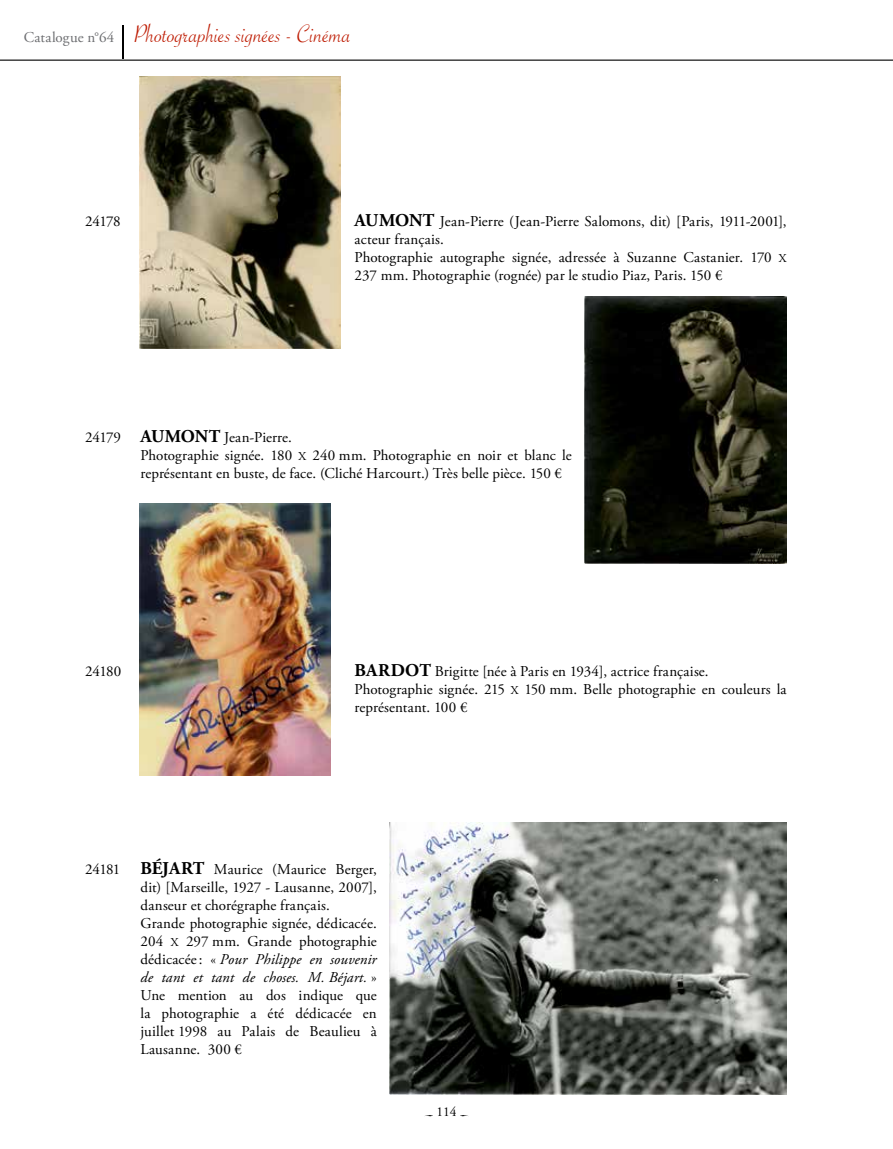
<style>
.page{position:relative;width:893px;height:1149px;background:#fff}
.page>*{position:absolute;margin:0;border:0;box-sizing:border-box;transform-origin:0 0}
.t1{font:27px "Savoye Let Plain";color:#be1c03}
.t2{font:15px/18px "Adobe Garamond Pro";letter-spacing:.005em;color:#000}
.t3{font:13.5px "Adobe Garamond Pro";color:#000}
.s1{font-family:"Adobe Garamond Pro";font-size:15px;color:#6d6e71}
.s2{font-weight:700;font-size:18px}
.s3{font-size:12px}
.s4{font-style:italic}
</style>
<div class="page">
<hr style="left:0;top:60px;width:893px;height:1px;background:#000">
<hr style="left:123px;top:25px;width:1px;height:34px;background:#000">
<img style="left:140px;top:77px;width:200px;height:271px">
<img style="left:584px;top:296px;width:203px;height:267px">
<img style="left:140px;top:503px;width:190px;height:271px">
<img style="left:389px;top:822px;width:397px;height:272px">
<h1 class="t1" style="left:24px;top:23px;width:328px"><span class="s1">Catalogue n°64</span> Photographies signées - Cinéma</h1>
<p class="t2" style="left:85px;top:212px;width:37px">24178</p>
<p class="t2" style="left:355px;top:212px;width:434px"><span class="s2">AUMONT</span> Jean-Pierre (Jean-Pierre Salomons, dit) [Paris, 1911-2001], acteur français.<br>Photographie autographe signée, adressée à Suzanne Castanier. 170 <span class="s3">X </span>237 mm. Photographie (rognée) par le studio Piaz, Paris. 150 €</p>
<p class="t2" style="left:141px;top:428px;width:433px;text-indent:-56px">24179 <span class="s2">AUMONT</span> Jean-Pierre.<br>Photographie signée. 180 <span class="s3">X</span> 240 mm. Photographie en noir et blanc le représentant en buste, de face. (Cliché Harcourt.) Très belle pièce. 150 €</p>
<p class="t2" style="left:85px;top:662px;width:38px">24180</p>
<p class="t2" style="left:355px;top:662px;width:434px"><span class="s2">BARDOT</span> Brigitte [née à Paris en 1934], actrice française.<br>Photographie signée. 215 <span class="s3">X</span> 150 mm. Belle photographie en couleurs la représentant. 100 €</p>
<p class="t2" style="left:141px;top:860px;width:238px;text-indent:-56px">24181 <span class="s2">BÉJART</span> Maurice (Maurice Berger, dit) [Marseille, 1927 - Lausanne, 2007], danseur et chorégraphe français.<br>Grande photographie signée, dédicacée.<br>204 <span class="s3">X</span> 297 mm. Grande photographie dédicacée: « <span class="s4">Pour Philippe en souvenir de tant et tant de choses. M. Béjart.</span> » Une mention au dos indique que la photographie a été dédicacée en juillet 1998 au Palais de Beaulieu à Lausanne. 300 €</p>
<p class="t3" style="left:436px;top:1103px;width:22px">114</p>
</div>
